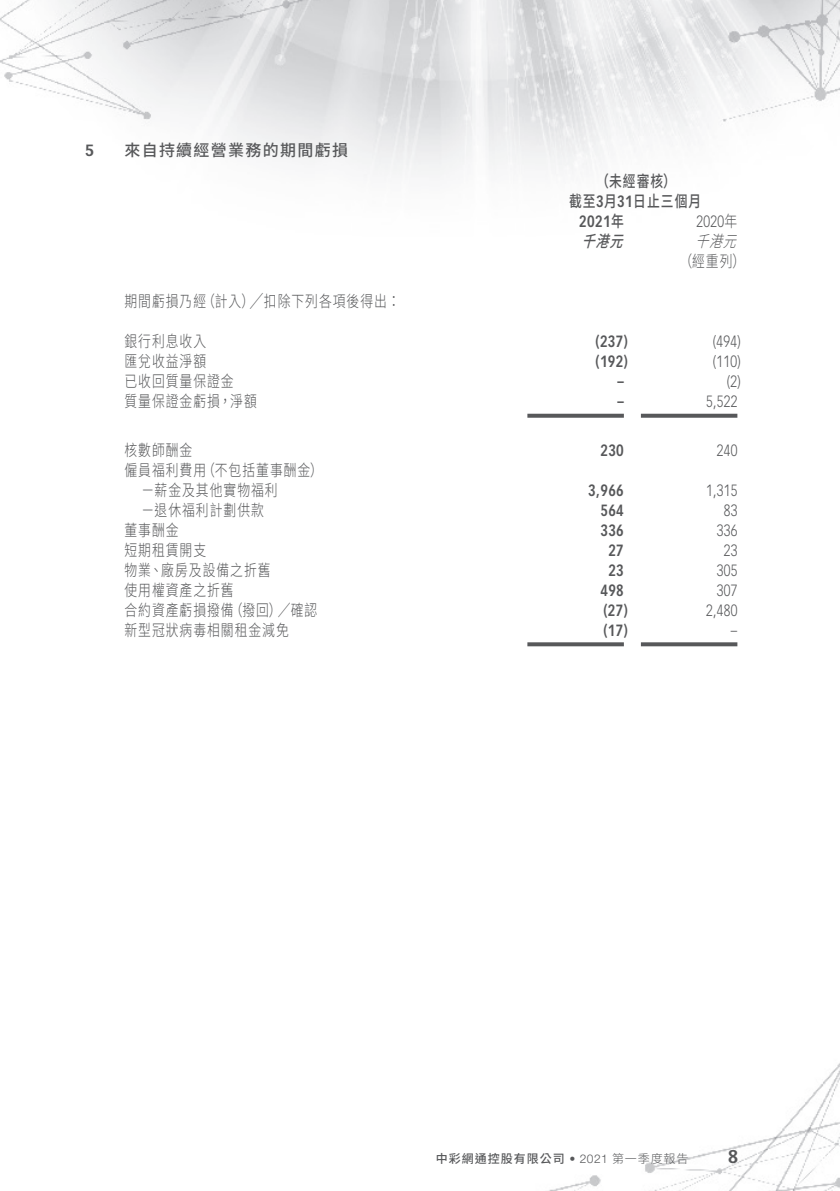
<style>
.page{position:relative;width:840px;height:1191px;background:#fff}
.page>*{position:absolute;margin:0;border:0;box-sizing:border-box;transform-origin:0 0}
.t1{font:700 18px "Vectora LT Std";color:#57585a}
.Notes{font:300 16px "Source Han Sans TC";letter-spacing:.075em;color:#57585a;scale:.8 1}
.Notes-2{font:300 16px "Vectora LT Std";letter-spacing:.025em;color:#57585a;scale:.8 1}
.Notes-3{font:700 16px "Vectora LT Std";letter-spacing:.03em;color:#57585a;scale:.8 1}
.Notes-4{font:500 16px "Source Han Sans TC";letter-spacing:.08em;color:#57585a;scale:.8 1}
.Notes_HD1{font:500 16px "Source Han Sans TC";letter-spacing:.08em;color:#57585a}
.Notes-5{font:italic 300 16px "Source Han Sans TC";color:#57585a;scale:.8 1}
.Notes-6{font:italic 500 16px "Source Han Sans TC";color:#57585a;scale:.8 1}
.Notes_HD1-2{font:700 16px "Vectora LT Std";color:#57585a}
.t2{font:500 12px "Source Han Sans TC";letter-spacing:.08em;color:#57585a}
.s1{font-family:"Vectora LT Std";font-weight:700}
.s2{font-family:"Source Han Sans TC"}
.s3{font-family:"Source Han Sans TC";font-weight:500}
.s4{font-family:"Helvetica Neue LT Std";font-weight:300}
.s5{font-weight:300}
</style>
<div class="page">
<img style="left:0;top:0;width:839px;height:1191px">
<svg style="left:527px;top:414px;width:96px;height:4px"></svg>
<svg style="left:640px;top:414px;width:97px;height:4px"></svg>
<svg style="left:527px;top:642px;width:96px;height:4px"></svg>
<svg style="left:640px;top:642px;width:97px;height:4px"></svg>
<p class="Notes_HD1-2" style="left:85px;top:140px;width:11px">5</p>
<p class="Notes_HD1" style="left:124px;top:141px;width:225px">來自持續經營業務的期間虧損</p>
<p class="Notes" style="left:202px;top:292px;width:249px">（計入）╱扣除下列各項後得出：</p>
<p class="Notes" style="left:124px;top:292px;width:104px">期間虧損乃經</p>
<p class="Notes" style="left:124px;top:332px;width:104px">銀行利息收入</p>
<p class="Notes" style="left:124px;top:352px;width:104px">匯兌收益淨額</p>
<p class="Notes" style="left:124px;top:372px;width:138px">已收回質量保證金</p>
<p class="Notes" style="left:124px;top:392px;width:167px">質量保證金虧損，淨額</p>
<p class="Notes" style="left:124px;top:441px;width:86px">核數師酬金</p>
<p class="Notes" style="left:202px;top:461px;width:152px">（不包括董事酬金(</p>
<p class="Notes" style="left:124px;top:461px;width:104px">僱員福利費用</p>
<p class="Notes" style="left:141px;top:481px;width:172px">－薪金及其他實物福利</p>
<p class="Notes" style="left:141px;top:501px;width:154px">－退休福利計劃供款</p>
<p class="Notes" style="left:124px;top:521px;width:69px">董事酬金</p>
<p class="Notes" style="left:124px;top:541px;width:104px">短期租賃開支</p>
<p class="Notes" style="left:124px;top:561px;width:184px">物業、廠房及設備之折舊</p>
<p class="Notes" style="left:124px;top:581px;width:138px">使用權資產之折舊</p>
<p class="Notes" style="left:229px;top:601px;width:111px">（撥回 ／） 確認</p>
<p class="Notes" style="left:124px;top:601px;width:138px">合約資產虧損撥備</p>
<p class="Notes" style="left:124px;top:621px;width:207px">新型冠狀病毒相關租金減免</p>
<p class="Notes-4" style="left:596px;top:172px;width:101px">（未經審核(</p>
<p class="Notes-4" style="left:568px;top:192px;width:167px">截至 月<span class="s1">3 31</span>日止三個月</p>
<p class="Notes-2" style="left:696px;top:212px;width:52px">2020<span class="s2">年</span></p>
<p class="Notes-3" style="left:579px;top:212px;width:57px">2021<span class="s3">年</span></p>
<p class="Notes-6" style="left:581px;top:232px;width:67px">千港元</p>
<p class="Notes-5" style="left:695px;top:232px;width:67px">千港元</p>
<p class="Notes" style="left:679px;top:252px;width:84px">（經重列(</p>
<p class="Notes-3" style="left:595px;top:332px;width:42px">)237(</p>
<p class="Notes-2" style="left:712px;top:332px;width:36px">)494(</p>
<p class="Notes-3" style="left:595px;top:352px;width:42px">)192(</p>
<p class="Notes-2" style="left:712px;top:352px;width:36px">)110(</p>
<p class="Notes-3" style="left:617px;top:372px;width:10px">–</p>
<p class="Notes-2" style="left:726px;top:372px;width:19px">(2)</p>
<p class="Notes-3" style="left:617px;top:392px;width:10px">–</p>
<p class="Notes-2" style="left:705px;top:392px;width:41px">5,522</p>
<p class="Notes-3" style="left:600px;top:440px;width:31px">230</p>
<p class="Notes-2" style="left:716px;top:441px;width:27px">240</p>
<p class="Notes-3" style="left:588px;top:480px;width:46px">3,966</p>
<p class="Notes-2" style="left:705px;top:481px;width:41px">1,315</p>
<p class="Notes-3" style="left:600px;top:500px;width:31px">564</p>
<p class="Notes-2" style="left:723px;top:501px;width:19px">83</p>
<p class="Notes-3" style="left:600px;top:520px;width:31px">336</p>
<p class="Notes-2" style="left:716px;top:521px;width:27px">336</p>
<p class="Notes-3" style="left:608px;top:540px;width:21px">27</p>
<p class="Notes-2" style="left:723px;top:541px;width:19px">23</p>
<p class="Notes-3" style="left:608px;top:560px;width:21px">23</p>
<p class="Notes-2" style="left:716px;top:561px;width:27px">305</p>
<p class="Notes-3" style="left:600px;top:580px;width:31px">498</p>
<p class="Notes-2" style="left:716px;top:581px;width:27px">307</p>
<p class="Notes-3" style="left:603px;top:600px;width:32px">)27(</p>
<p class="Notes-2" style="left:705px;top:601px;width:41px">2,480</p>
<p class="Notes-3" style="left:603px;top:620px;width:32px">)17(</p>
<p class="Notes-2" style="left:730px;top:621px;width:10px">–</p>
<p class="t2" style="left:435px;top:1152px;width:254px">中彩網通控股有限公司 <span class="s1">•</span> <span class="s4">2021</span> <span class="s5">第一季度報告</span></p>
<p class="t1" style="left:727px;top:1145px;width:12px">8</p>
</div>
